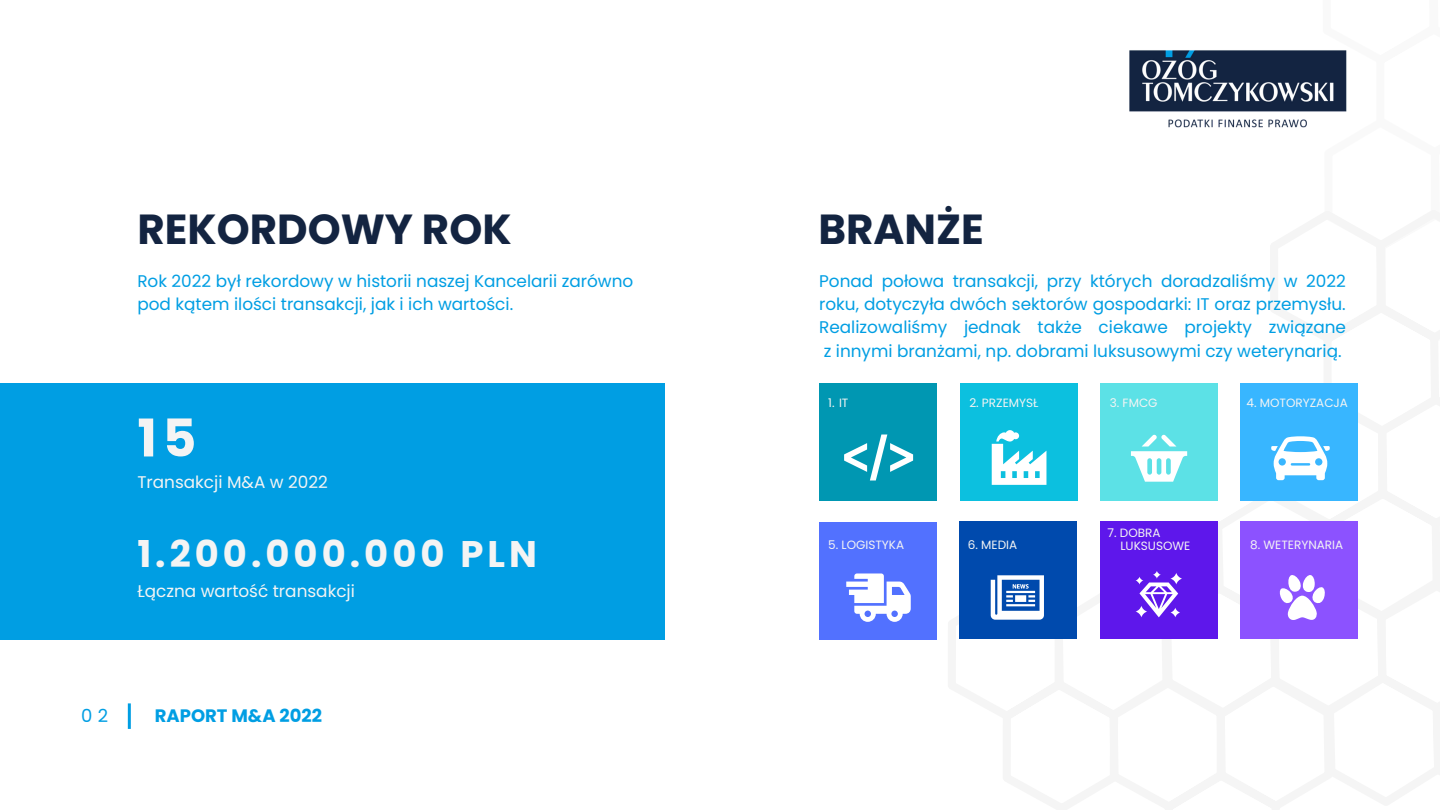
<style>
.page{position:relative;width:1440px;height:810px;background:#fff}
.page>*{position:absolute;margin:0;border:0;box-sizing:border-box;transform-origin:0 0}
.t1{font:700 52px "Poppins";color:#f4f4f4}
.t2{font:700 42px "Poppins";color:#132441}
.t3{font:700 37px "Poppins";letter-spacing:.11em;color:#f4f4f4}
.t4{font:700 18px "Poppins";color:#009ee3}
.t5{font:18px "Poppins";color:#009ee3}
.t6{font:16.9px/23.2px "Poppins";color:#009ee3}
.t7{font:16.9px "Poppins";color:#f4f4f4}
.t8{font:12px/12.8px "Poppins";color:#f4f4f4}
</style>
<div class="page">
<div style="left:0;top:383px;width:665px;height:257px;background:#009ee3"></div>
<hr style="left:128px;top:703px;width:3px;height:26px;background:#009ee3">
<div style="left:819px;top:383px;width:118px;height:118px;background:#0097b2"></div>
<div style="left:960px;top:383px;width:117px;height:118px;background:#0cc0df"></div>
<div style="left:1100px;top:383px;width:118px;height:118px;background:#5ce1e6"></div>
<div style="left:1240px;top:383px;width:118px;height:117px;background:#38b6ff"></div>
<div style="left:819px;top:522px;width:118px;height:118px;background:#5271ff"></div>
<div style="left:959px;top:521px;width:118px;height:118px;background:#004aad"></div>
<div style="left:1100px;top:521px;width:118px;height:118px;background:#5e17eb"></div>
<div style="left:1240px;top:521px;width:118px;height:118px;background:#8c52ff"></div>
<svg style="left:844px;top:435px;width:69px;height:46px"></svg>
<svg style="left:992px;top:430px;width:54px;height:55px"></svg>
<svg style="left:1131px;top:435px;width:56px;height:47px"></svg>
<svg style="left:1271px;top:436px;width:59px;height:44px"></svg>
<svg style="left:846px;top:573px;width:65px;height:49px"></svg>
<svg style="left:991px;top:575px;width:53px;height:45px"></svg>
<svg style="left:1136px;top:571px;width:46px;height:46px"></svg>
<svg style="left:1279px;top:575px;width:46px;height:45px"></svg>
<img style="left:1129px;top:50px;width:218px;height:78px">
<h2 class="t2" style="left:137px;top:200px;width:376px">REKORDOWY ROK</h2>
<p class="t6" style="left:137px;top:269px;width:498px">Rok 2022 był rekordowy w historii naszej Kancelarii zarówno pod kątem ilości transakcji, jak i ich wartości.</p>
<h1 class="t1" style="left:137px;top:402px;width:60px">15</h1>
<p class="t7" style="left:137px;top:470px;width:192px">Transakcji M&amp;A w 2022</p>
<h3 class="t3" style="left:137px;top:528px;width:401px">1.200.000.000 PLN</h3>
<p class="t7" style="left:137px;top:579px;width:219px">Łączna wartość transakcji</p>
<p class="t5" style="left:81px;top:703px;width:29px">0 2</p>
<p class="t4" style="left:155px;top:703px;width:169px">RAPORT M&amp;A 2022</p>
<h2 class="t2" style="left:818px;top:200px;width:167px">BRANŻE</h2>
<p class="t6" style="left:819px;top:269px;width:528px;text-align:justify">Ponad połowa transakcji, przy których doradzaliśmy w 2022 roku, dotyczyła dwóch sektorów gospodarki: IT oraz przemysłu.<br>Realizowaliśmy jednak także ciekawe projekty związane z innymi branżami, np. dobrami luksusowymi czy weterynarią.</p>
<p class="t8" style="left:828px;top:396px;width:22px">1. IT</p>
<p class="t8" style="left:969px;top:396px;width:71px">2. PRZEMYSŁ</p>
<p class="t8" style="left:1110px;top:396px;width:49px">3. FMCG</p>
<p class="t8" style="left:1246px;top:396px;width:103px">4. MOTORYZACJA</p>
<p class="t8" style="left:828px;top:539px;width:77px">5. LOGISTYKA</p>
<p class="t8" style="left:968px;top:539px;width:51px">6. MEDIA</p>
<p class="t8" style="left:1120px;top:526px;width:71px;text-indent:-13px">7. DOBRA<br>LUKSUSOWE</p>
<p class="t8" style="left:1250px;top:539px;width:94px">8. WETERYNARIA</p>
</div>
